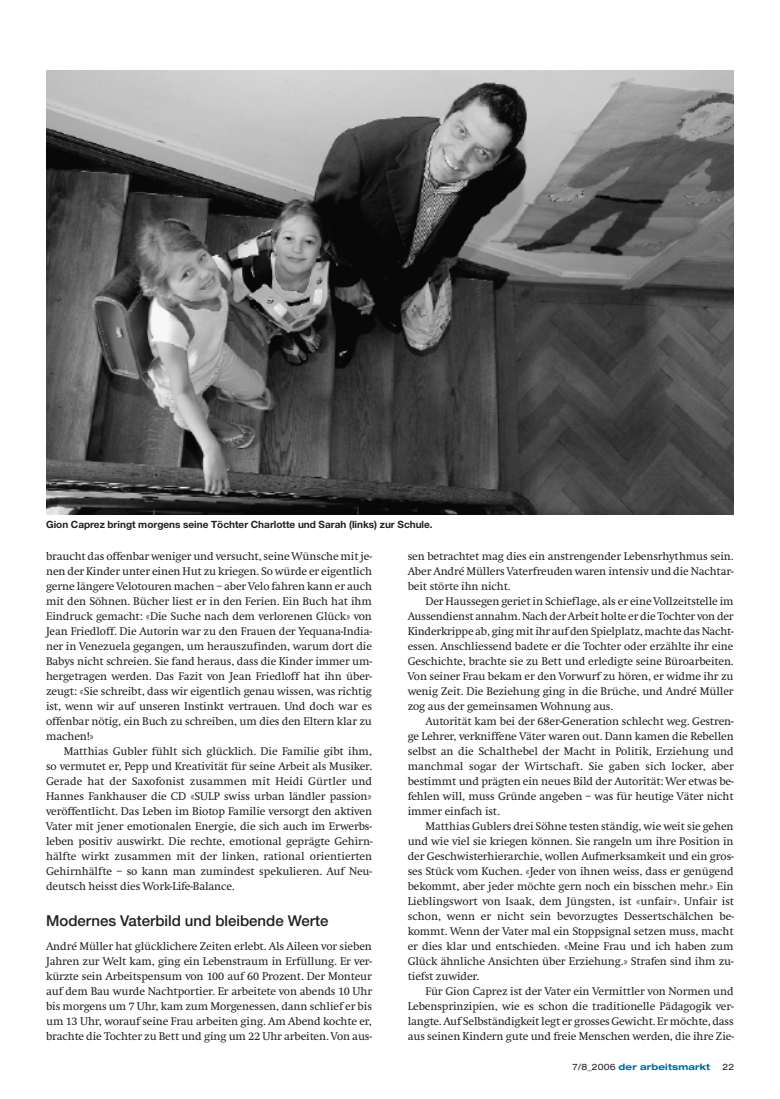
<style>
.page{position:relative;width:780px;height:1099px;background:#fff}
.page>*{position:absolute;margin:0;border:0;box-sizing:border-box;transform-origin:0 0}
.t1{font:500 15px "Helvetica Neue";color:#231f20}
.t2{font:11.5px/15px "Swift";letter-spacing:-.01em;color:#231f20;text-align:justify}
.t3{font:700 10px "Helvetica Neue";color:#231f20}
.t4{font:700 expanded 8.75px "Helvetica Neue";letter-spacing:.015em;color:#0065a4}
.t5{font:expanded 8.75px "Helvetica Neue";color:#231f20}
.s1{font-weight:400;color:#231f20}
</style>
<div class="page">
<img style="left:46px;top:71px;width:687px;height:444px">
<p class="t3" style="left:46px;top:521px;width:388px">Gion Caprez bringt morgens seine Töchter Charlotte und Sarah (links) zur Schule.</p>
<p class="t2" style="left:46px;top:548px;width:327px">braucht das offenbar weniger und versucht, seine Wünsche mit je&shy;nen der Kinder unter einen Hut zu kriegen. So würde er eigentlich gerne längere Velotouren machen – aber Velo fahren kann er auch mit den Söhnen. Bücher liest er in den Ferien. Ein Buch hat ihm Eindruck gemacht: «Die Suche nach dem verlorenen Glück» von Jean Friedloff. Die Autorin war zu den Frauen der Yequana-India&shy;ner in Venezuela gegangen, um herauszufinden, warum dort die Babys nicht schreien. Sie fand heraus, dass die Kinder immer um&shy;hergetragen werden. Das Fazit von Jean Friedloff hat ihn über&shy;zeugt: «Sie schreibt, dass wir eigentlich genau wissen, was richtig ist, wenn wir auf unseren Instinkt vertrauen. Und doch war es offenbar nötig, ein Buch zu schreiben, um dies den Eltern klar zu machen!»</p>
<p class="t2" style="left:46px;top:743px;width:328px;text-indent:18px">Matthias Gubler fühlt sich glücklich. Die Familie gibt ihm, so vermutet er, Pepp und Kreativität für seine Arbeit als Musiker.<br>Gerade hat der Saxofonist zusammen mit Heidi Gürtler und Hannes Fankhauser die CD «SULP swiss urban ländler passion» veröffentlicht. Das Leben im Biotop Familie versorgt den aktiven Vater mit jener emotionalen Energie, die sich auch im Erwerbs&shy;leben positiv auswirkt. Die rechte, emotional geprägte Gehirn&shy;hälfte wirkt zusammen mit der linken, rational orientierten Gehirnhälfte – so kann man zumindest spekulieren. Auf Neu&shy;deutsch heisst dies Work-Life-Balance.</p>
<h1 class="t1" style="left:46px;top:915px;width:284px">Modernes Vaterbild und bleibende Werte</h1>
<p class="t2" style="left:46px;top:938px;width:327px">André Müller hat glücklichere Zeiten erlebt. Als Aileen vor sieben Jahren zur Welt kam, ging ein Lebenstraum in Erfüllung. Er ver&shy;kürzte sein Arbeitspensum von 100 auf 60 Prozent. Der Monteur auf dem Bau wurde Nachtportier. Er arbeitete von abends 10 Uhr bis morgens um 7 Uhr, kam zum Morgenessen, dann schlief er bis um 13 Uhr, worauf seine Frau arbeiten ging. Am Abend kochte er, brachte die Tochter zu Bett und ging um 22 Uhr arbeiten. Von aus-</p>
<p class="t2" style="left:407px;top:548px;width:327px">sen betrachtet mag dies ein anstrengender Lebensrhythmus sein.<br>Aber André Müllers Vaterfreuden waren intensiv und die Nachtar&shy;beit störte ihn nicht.</p>
<p class="t2" style="left:407px;top:593px;width:327px;text-indent:18px">Der Haussegen geriet in Schieflage, als er eine Vollzeitstelle im Aussendienst annahm. Nach der Arbeit holte er die Tochter von der Kinderkrippe ab, ging mit ihr auf den Spielplatz, machte das Nacht&shy;essen. Anschliessend badete er die Tochter oder erzählte ihr eine Geschichte, brachte sie zu Bett und erledigte seine Büroarbeiten.<br>Von seiner Frau bekam er den Vorwurf zu hören, er widme ihr zu wenig Zeit. Die Beziehung ging in die Brüche, und André Müller zog aus der gemeinsamen Wohnung aus.</p>
<p class="t2" style="left:407px;top:713px;width:328px;text-indent:18px">Autorität kam bei der 68er-Generation schlecht weg. Gestren&shy;ge Lehrer, verkniffene Väter waren out. Dann kamen die Rebellen selbst an die Schalthebel der Macht in Politik, Erziehung und manchmal sogar der Wirtschaft. Sie gaben sich locker, aber bestimmt und prägten ein neues Bild der Autorität: Wer etwas be&shy;fehlen will, muss Gründe angeben – was für heutige Väter nicht immer einfach ist.</p>
<p class="t2" style="left:407px;top:818px;width:328px;text-indent:18px">Matthias Gublers drei Söhne testen ständig, wie weit sie gehen und wie viel sie kriegen können. Sie rangeln um ihre Position in der Geschwisterhierarchie, wollen Aufmerksamkeit und ein gros&shy;ses Stück vom Kuchen. «Jeder von ihnen weiss, dass er genügend bekommt, aber jeder möchte gern noch ein bisschen mehr.» Ein Lieblingswort von Isaak, dem Jüngsten, ist «unfair». Unfair ist schon, wenn er nicht sein bevorzugtes Dessertschälchen be&shy;kommt. Wenn der Vater mal ein Stoppsignal setzen muss, macht er dies klar und entschieden. «Meine Frau und ich haben zum Glück ähnliche Ansichten über Erziehung.» Strafen sind ihm zu&shy;tiefst zuwider.</p>
<p class="t2" style="left:407px;top:983px;width:327px;text-indent:18px">Für Gion Caprez ist der Vater ein Vermittler von Normen und Lebensprinzipien, wie es schon die traditionelle Pädagogik ver&shy;langte. Auf Selbständigkeit legt er grosses Gewicht. Er möchte, dass aus seinen Kindern gute und freie Menschen werden, die ihre Zie-</p>
<p class="t4" style="left:572px;top:1063px;width:139px"><span class="s1">7/8_2006</span> der arbeitsmarkt</p>
<p class="t5" style="left:722px;top:1063px;width:13px">22</p>
</div>
